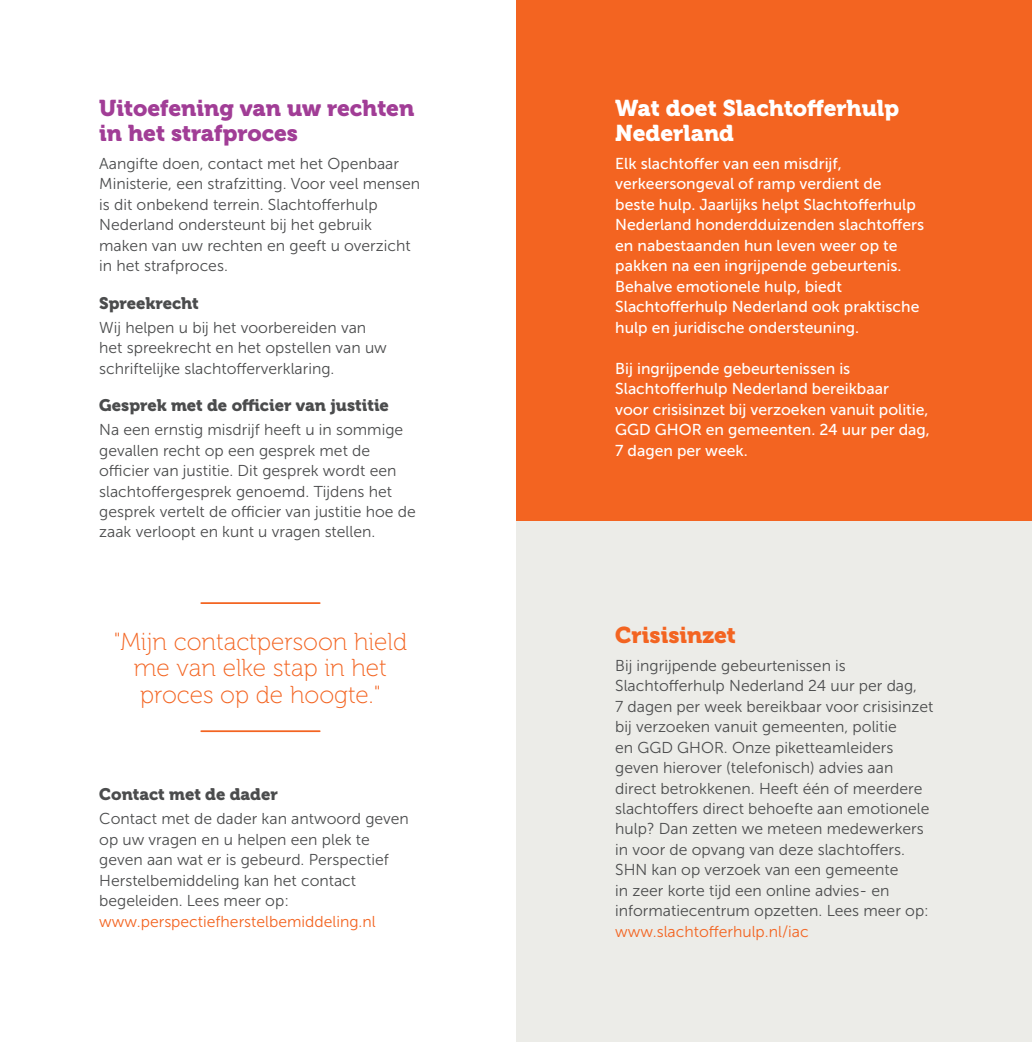
<style>
.page{position:relative;width:1032px;height:1042px;background:#fff}
.page>*{position:absolute;margin:0;border:0;box-sizing:border-box;transform-origin:0 0}
.Quote_in_blok{font:24.5px/26.2px "Museo 100";color:#f36421;text-align:center}
.Tussenkop{font:22.75px/25px "Museo 900";color:#a13d96}
.Tussenkop-2{font:22.75px/25px "Museo 900";color:#fff}
.Tussenkop-3{font:22.75px "Museo 900";color:#f36421}
.Alineau_titel{font:16.62px "Museo 900";color:#4b4c4d}
.Broodtekst{font:15.75px/20.5px "Museo Sans 300";color:#4b4c4d}
.Broodtekst-2{font:15.75px/20.5px "Museo Sans 500";color:#fff}
.Broodtekst-3{font:15.75px "Museo Sans 300";color:#f36421}
.s1{color:#f36421}
</style>
<div class="page">
<div style="left:516px;top:0;width:516px;height:521px;background:#f36421"></div>
<div style="left:516px;top:521px;width:516px;height:521px;background:#ecece8"></div>
<hr style="left:201px;top:602px;width:119px;height:2px;background:#f36421">
<hr style="left:201px;top:730px;width:119px;height:2px;background:#f36421">
<p class="Tussenkop" style="left:99px;top:96px;width:317px">Uitoefening van uw rechten in het strafproces</p>
<p class="Broodtekst" style="left:99px;top:153px;width:323px">Aangifte doen, contact met het Openbaar Ministerie, een strafzitting. Voor veel mensen is dit onbekend terrein. Slachtofferhulp Nederland ondersteunt bij het gebruik maken van uw rechten en geeft u overzicht in het strafproces.</p>
<p class="Alineau_titel" style="left:99px;top:293px;width:101px">Spreekrecht</p>
<p class="Broodtekst" style="left:99px;top:317px;width:289px">Wij helpen u bij het voorbereiden van het spreekrecht en het opstellen van uw schriftelijke slachtofferverklaring.</p>
<p class="Alineau_titel" style="left:99px;top:396px;width:291px">Gesprek met de officier van justitie</p>
<p class="Broodtekst" style="left:99px;top:419px;width:318px">Na een ernstig misdrijf heeft u in sommige gevallen recht op een gesprek met de officier van justitie. Dit gesprek wordt een slachtoffergesprek genoemd. Tijdens het gesprek vertelt de officier van justitie hoe de zaak verloopt en kunt u vragen stellen.</p>
<p class="Quote_in_blok" style="left:114px;top:629px;width:295px">"Mijn contactpersoon hield me van elke stap in het proces op de hoogte."</p>
<p class="Alineau_titel" style="left:99px;top:785px;width:180px">Contact met de dader</p>
<p class="Broodtekst" style="left:99px;top:808px;width:311px">Contact met de dader kan antwoord geven op uw vragen en u helpen een plek te geven aan wat er is gebeurd. Perspectief Herstelbemiddeling kan het contact begeleiden. Lees meer op:</p>
<p class="Broodtekst-3" style="left:99px;top:912px;width:278px">www.perspectiefherstelbemiddeling.nl</p>
<p class="Tussenkop-2" style="left:615px;top:96px;width:285px">Wat doet Slachtofferhulp<br>Nederland</p>
<p class="Broodtekst-2" style="left:615px;top:153px;width:310px">Elk slachtoffer van een misdrijf, verkeersongeval of ramp verdient de beste hulp. Jaarlijks helpt Slachtofferhulp Nederland honderdduizenden slachtoffers en nabestaanden hun leven weer op te pakken na een ingrijpende gebeurtenis.<br>Behalve emotionele hulp, biedt Slachtofferhulp Nederland ook praktische hulp en juridische ondersteuning.</p>
<p class="Broodtekst-2" style="left:615px;top:358px;width:316px">Bij ingrijpende gebeurtenissen is Slachtofferhulp Nederland bereikbaar<br>voor crisisinzet bij verzoeken vanuit politie, GGD GHOR en gemeenten. 24 uur per dag, 7 dagen per week.</p>
<p class="Tussenkop-3" style="left:615px;top:622px;width:122px">Crisisinzet</p>
<p class="Broodtekst" style="left:615px;top:655px;width:320px">Bij ingrijpende gebeurtenissen is Slachtofferhulp Nederland 24 uur per dag,<br>7 dagen per week bereikbaar voor crisisinzet bij verzoeken vanuit gemeenten, politie<br>en GGD GHOR. Onze piketteamleiders geven hierover (telefonisch) advies aan direct betrokkenen. Heeft één of meerdere slachtoffers direct behoefte aan emotionele hulp? Dan zetten we meteen medewerkers in voor de opvang van deze slachtoffers.<br>SHN kan op verzoek van een gemeente<br>in zeer korte tijd een online advies- en informatiecentrum opzetten. Lees meer op: <span class="s1">www.slachtofferhulp.nl/iac</span></p>
</div>
